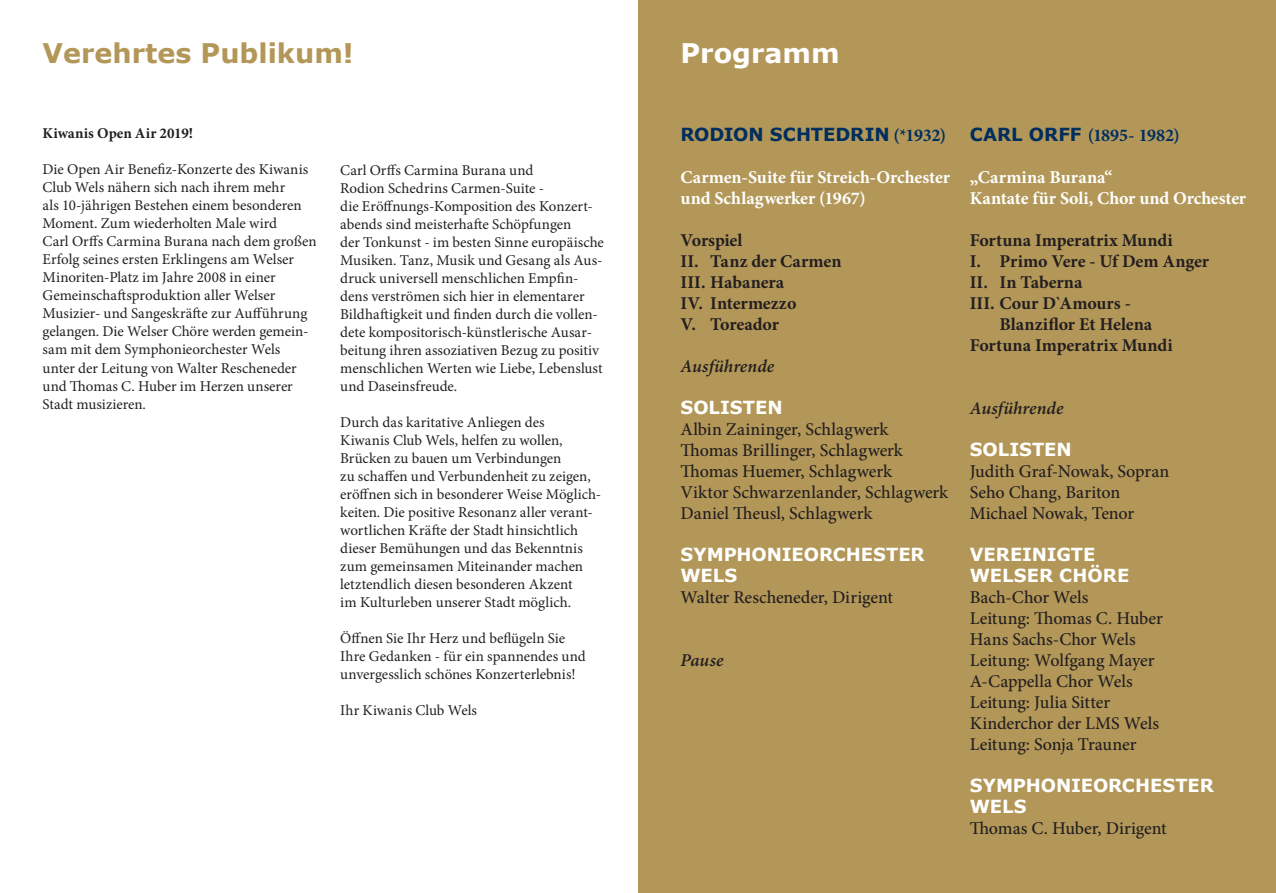
<style>
.page{position:relative;width:1276px;height:893px;background:#fff}
.page>*{position:absolute;margin:0;border:0;box-sizing:border-box;transform-origin:0 0}
.t1{font:700 27px "Verdana";color:#b39758}
.t2{font:700 27px "Verdana";color:#fff}
.t3{font:500 18px/21px "Minion Pro";letter-spacing:-.005em;color:#231f20}
.t4{font:700 18px/21px "Minion Pro";letter-spacing:-.005em;color:#231f20}
.t5{font:700 18px/21px "Minion Pro";letter-spacing:-.005em;color:#fff}
.t6{font:700 18px/21px "Verdana";letter-spacing:-.005em;color:#fff}
.t7{font:italic 600 18px "Minion Pro";color:#231f20}
.t8{font:700 18px "Verdana";color:#002e5e}
.t9{font:700 18px "Minion Pro";letter-spacing:-.01em;color:#002e5e}
.t10{font:15px/18px "Minion Pro";letter-spacing:-.005em;color:#231f20}
.t11{font:700 15px "Minion Pro";color:#231f20}
</style>
<div class="page">
<div style="left:638px;top:0;width:638px;height:893px;background:#b39758"></div>
<h1 class="t1" style="left:43px;top:36px;width:313px">VEREHRTES PUBLIKUM!</h1>
<h1 class="t2" style="left:680px;top:36px;width:161px">PROGRAMM</h1>
<p class="t11" style="left:43px;top:123px;width:152px">Kiwanis Open Air 2019!</p>
<p class="t10" style="left:43px;top:161px;width:275px">Die Open Air Benefiz-Konzerte des Kiwanis Club Wels nähern sich nach ihrem mehr<br>als 10-jährigen Bestehen einem besonderen Moment. Zum wiederholten Male wird<br>Carl Orffs Carmina Burana nach dem großen Erfolg seines ersten Erklingens am Welser Minoriten-Platz im Jahre 2008 in einer Gemeinschaftsproduktion aller Welser Musizier- und Sangeskräfte zur Aufführung gelangen. Die Welser Chöre werden gemein&shy;sam mit dem Symphonieorchester Wels unter der Leitung von Walter Rescheneder und Thomas C. Huber im Herzen unserer Stadt musizieren.</p>
<p class="t10" style="left:340px;top:161px;width:265px">Carl Orffs Carmina Burana und<br>Rodion Schedrins Carmen-Suite -<br>die Eröffnungs-Komposition des Konzert&shy;abends sind meisterhafte Schöpfungen<br>der Tonkunst - im besten Sinne europäische Musiken. Tanz, Musik und Gesang als Aus&shy;druck universell menschlichen Empfin&shy;dens verströmen sich hier in elementarer Bildhaftigkeit und finden durch die vollen&shy;dete kompositorisch-künstlerische Ausar&shy;beitung ihren assoziativen Bezug zu positiv menschlichen Werten wie Liebe, Lebenslust und Daseinsfreude.</p>
<p class="t10" style="left:340px;top:413px;width:262px">Durch das karitative Anliegen des<br>Kiwanis Club Wels, helfen zu wollen, Brücken zu bauen um Verbindungen<br>zu schaffen und Verbundenheit zu zeigen, eröffnen sich in besonderer Weise Möglich&shy;keiten. Die positive Resonanz aller verant&shy;wortlichen Kräfte der Stadt hinsichtlich dieser Bemühungen und das Bekenntnis zum gemeinsamen Miteinander machen letztendlich diesen besonderen Akzent<br>im Kulturleben unserer Stadt möglich.</p>
<p class="t10" style="left:340px;top:629px;width:247px">Öffnen Sie Ihr Herz und beflügeln Sie<br>Ihre Gedanken - für ein spannendes und unvergesslich schönes Konzerterlebnis!</p>
<p class="t10" style="left:340px;top:701px;width:138px">Ihr Kiwanis Club Wels</p>
<p class="t8" style="left:680px;top:123px;width:15px">RODION</p>
<p class="t8" style="left:770px;top:123px;width:40px">SCHTEDRIN</p>
<p class="t9" style="left:893px;top:123px;width:54px">(*1932)</p>
<p class="t5" style="left:680px;top:167px;width:271px">Carmen-Suite für Streich-Orchester und Schlagwerker (1967)</p>
<p class="t4" style="left:680px;top:230px;width:162px">Vorspiel<br>II. Tanz der Carmen<br>III. Habanera<br>IV. Intermezzo<br>V. Toreador</p>
<p class="t7" style="left:680px;top:354px;width:95px">Ausführende</p>
<p class="t6" style="left:680px;top:397px;width:14px">SOLISTEN</p>
<p class="t3" style="left:680px;top:419px;width:269px">Albin Zaininger, Schlagwerk<br>Thomas Brillinger, Schlagwerk<br>Thomas Huemer, Schlagwerk<br>Viktor Schwarzenlander, Schlagwerk<br>Daniel Theusl, Schlagwerk</p>
<p class="t6" style="left:680px;top:544px;width:246px">SYM PHONIEORCHESTER<br>WELS</p>
<p class="t3" style="left:680px;top:587px;width:214px">Walter Rescheneder, Dirigent</p>
<p class="t7" style="left:680px;top:648px;width:44px">Pause</p>
<p class="t8" style="left:969px;top:123px;width:28px">CARL</p>
<p class="t8" style="left:1029px;top:123px;width:14px">ORFF</p>
<p class="t9" style="left:1087px;top:123px;width:94px">(1895- 1982)</p>
<p class="t5" style="left:969px;top:167px;width:278px">„Carmina Burana“<br>Kantate für Soli, Chor und Orchester</p>
<p class="t4" style="left:969px;top:230px;width:204px">Fortuna Imperatrix Mundi</p>
<p class="t4" style="left:969px;top:251px;width:241px">I. Primo Vere - Uf Dem Anger</p>
<p class="t4" style="left:969px;top:272px;width:114px">II. In Taberna</p>
<p class="t4" style="left:969px;top:293px;width:163px">III. Cour D`Amours -</p>
<p class="t4" style="left:999px;top:314px;width:154px">Blanziflor Et Helena</p>
<p class="t4" style="left:969px;top:335px;width:204px">Fortuna Imperatrix Mundi</p>
<p class="t7" style="left:969px;top:396px;width:95px">Ausführende</p>
<p class="t6" style="left:969px;top:439px;width:14px">SOLISTEN</p>
<p class="t3" style="left:969px;top:461px;width:201px">Judith Graf-Nowak, Sopran<br>Seho Chang, Bariton<br>Michael Nowak, Tenor</p>
<p class="t6" style="left:969px;top:544px;width:14px">VEREINI</p>
<p class="t6" style="left:1056px;top:544px;width:28px">GTE</p>
<p class="t6" style="left:969px;top:565px;width:15px">WELSER</p>
<p class="t6" style="left:1059px;top:565px;width:57px">CHÖRE</p>
<p class="t3" style="left:969px;top:587px;width:195px">Bach-Chor Wels<br>Leitung: Thomas C. Huber<br>Hans Sachs-Chor Wels<br>Leitung: Wolfgang Mayer<br>A-Cappella Chor Wels<br>Leitung: Julia Sitter<br>Kinderchor der LMS Wels<br>Leitung: Sonja Trauner</p>
<p class="t6" style="left:969px;top:776px;width:246px">SYM PHONIEORCHESTER<br>WELS</p>
<p class="t3" style="left:969px;top:818px;width:199px">Thomas C. Huber, Dirigent</p>
</div>
